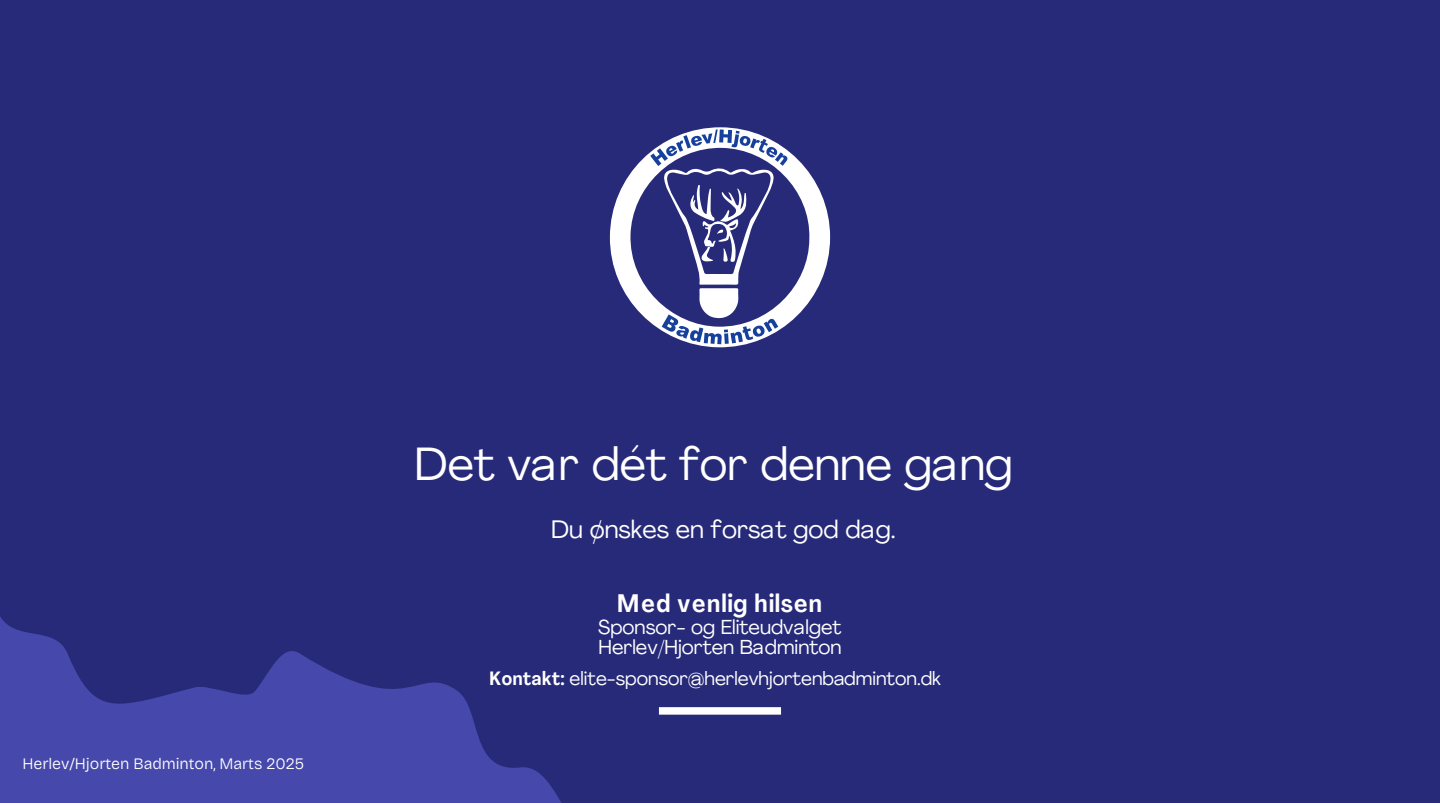
<style>
.page{position:relative;width:1440px;height:810px;background:#fff}
.page>*{position:absolute;margin:0;border:0;box-sizing:border-box;transform-origin:0 0}
.t1{font:46px "Agrandir";color:#fff}
.t2{font:25px "Agrandir";color:#fff}
.t3{font:700 25px "Agrandir Text";letter-spacing:.03em;color:#fff}
.t4{font:20px/20.3px "Agrandir";color:#fff}
.t5{font:19px "Agrandir";color:#fff}
.t6{font:300 16px "Bricolage Grotesque";letter-spacing:-.005em;color:#fff}
.s1{font-family:"Agrandir Text";font-weight:700}
</style>
<div class="page">
<div style="left:0;top:0;width:1440px;height:802px;background:#272a79"></div>
<div style="left:659px;top:707px;width:122px;height:8px;background:#fff"></div>
<svg style="left:609px;top:127px;width:222px;height:221px"></svg>
<svg style="left:0;top:616px;width:576px;height:187px;fill:#4649ab"></svg>
<p class="t6" style="left:23px;top:751px;width:283px">Herlev/Hjorten Badminton, Marts 2025</p>
<h1 class="t1" style="left:415px;top:435px;width:600px">Det var dét for denne gang</h1>
<h2 class="t2" style="left:551px;top:514px;width:346px">Du ønskes en forsat god dag.</h2>
<h2 class="t3" style="left:617px;top:588px;width:207px">Med venlig hilsen</h2>
<p class="t4" style="left:598px;top:617px;width:245px">Sponsor- og Eliteudvalget<br>Herlev/Hjorten Badminton</p>
<p class="t5" style="left:489px;top:667px;width:453px"><span class="s1">Kontakt:</span> elite-sponsor@herlevhjortenbadminton.dk</p>
</div>
